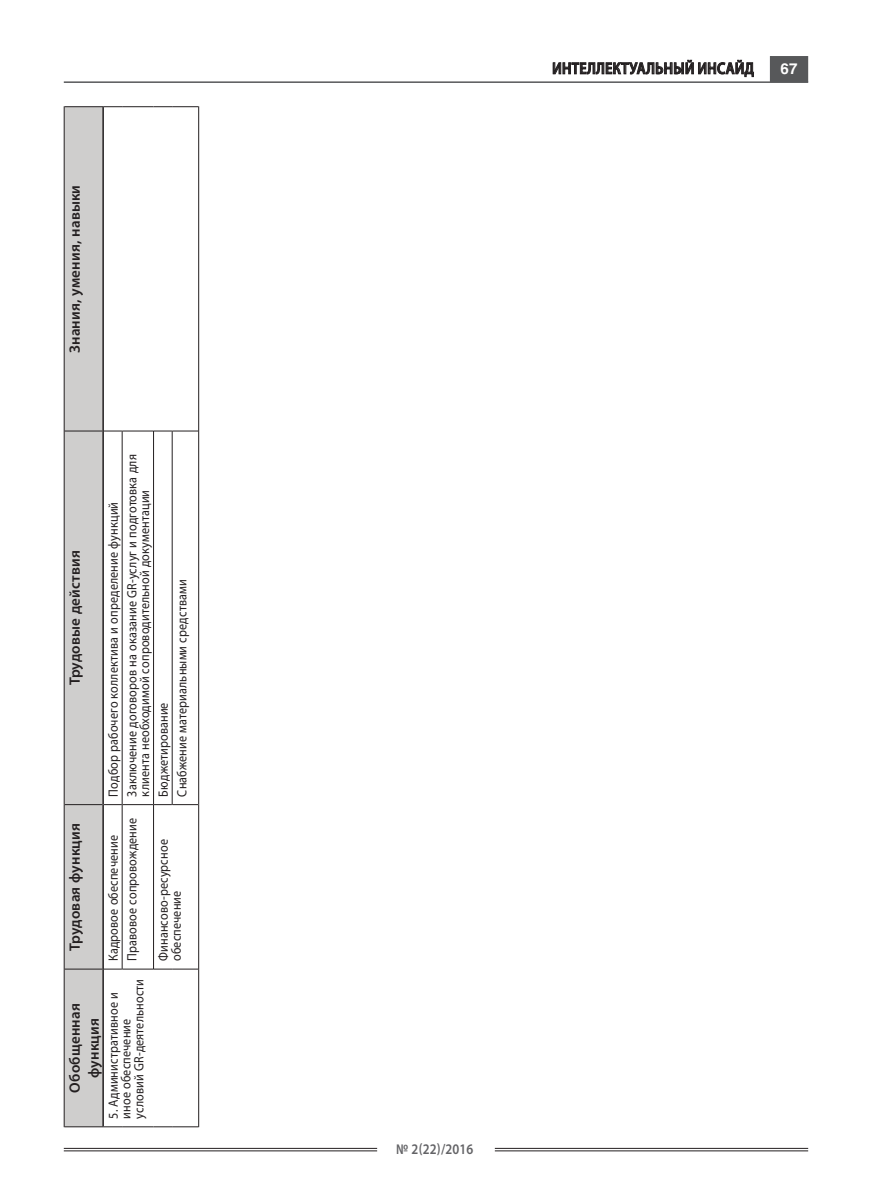
<style>
.page{position:relative;width:872px;height:1191px;background:#fff}
.page>*{position:absolute;margin:0;border:0;box-sizing:border-box;transform-origin:0 0}
.t1{font:600 16.5px "Myriad Pro";letter-spacing:.02em;color:#231f20;scale:.85 1}
.t2{font:600 15px/19.2px "Myriad Pro";letter-spacing:.01em;color:#231f20;text-align:center}
.t3{font:700 15px "Helios";color:#fff}
.t4{font:600 14.7px "Myriad Pro";letter-spacing:.01em;color:#636366;scale:.87 1}
.t5{font:13.5px/12.8px "Myriad Pro";letter-spacing:.01em;color:#231f20;scale:.9 1}
</style>
<div class="page">
<div style="left:770px;top:56px;width:38px;height:26px;background:#57585a"></div>
<hr style="left:64px;top:1150px;width:313px;height:1px;background:#231f20">
<hr style="left:64px;top:1148px;width:313px;height:1px;background:#231f20">
<hr style="left:495px;top:1150px;width:313px;height:1px;background:#231f20">
<hr style="left:495px;top:1148px;width:313px;height:1px;background:#231f20">
<hr style="left:64px;top:81px;width:744px;height:2px;background:#57585a">
<svg style="left:552px;top:60px;width:202px;height:17px"></svg>
<svg style="left:64px;top:106px;width:58px;height:1021px"></svg>
<hr style="left:122px;top:1126px;width:31px;height:1px;background:#231f20">
<hr style="left:122px;top:804px;width:1px;height:165px;background:#231f20">
<hr style="left:122px;top:968px;width:31px;height:1px;background:#231f20">
<hr style="left:122px;top:430px;width:1px;height:374px;background:#231f20">
<hr style="left:122px;top:804px;width:31px;height:1px;background:#231f20">
<hr style="left:122px;top:430px;width:31px;height:1px;background:#231f20">
<hr style="left:122px;top:106px;width:31px;height:1px;background:#231f20">
<hr style="left:153px;top:804px;width:1px;height:165px;background:#231f20">
<hr style="left:153px;top:430px;width:1px;height:374px;background:#231f20">
<svg style="left:153px;top:1126px;width:45px;height:1px"></svg>
<svg style="left:154px;top:968px;width:44px;height:1px"></svg>
<hr style="left:172px;top:430px;width:1px;height:375px;background:#231f20">
<svg style="left:154px;top:804px;width:44px;height:1px"></svg>
<svg style="left:154px;top:430px;width:44px;height:1px"></svg>
<svg style="left:153px;top:106px;width:45px;height:1px"></svg>
<hr style="left:198px;top:969px;width:1px;height:158px;background:#231f20">
<hr style="left:198px;top:804px;width:1px;height:165px;background:#231f20">
<hr style="left:198px;top:431px;width:1px;height:373px;background:#231f20">
<hr style="left:198px;top:106px;width:1px;height:325px;background:#231f20">
<hr style="left:102px;top:969px;width:2px;height:157px;background:#231f20">
<hr style="left:102px;top:804px;width:2px;height:165px;background:#231f20">
<hr style="left:102px;top:431px;width:2px;height:373px;background:#231f20">
<hr style="left:102px;top:107px;width:2px;height:324px;background:#231f20">
<p class="t2" style="left:65px;top:353px;width:170px;rotate:-90deg">Знания, умения, навыки</p>
<p class="t2" style="left:65px;top:685px;width:136px;rotate:-90deg">Трудовые действия</p>
<p class="t2" style="left:65px;top:950px;width:129px;rotate:-90deg">Трудовая функция</p>
<p class="t5" style="left:125px;top:796px;width:382px;rotate:-90deg">Заключение договоров на оказание GR-услуг и подготовка для клиента необходимой сопроводительной документации</p>
<p class="t5" style="left:107px;top:796px;width:329px;rotate:-90deg">Подбор рабочего коллектива и определение функций</p>
<p class="t5" style="left:154px;top:796px;width:242px;line-height:18.6px;rotate:-90deg">Бюджетирование<br>Снабжение материальными средствами</p>
<p class="t5" style="left:125px;top:961px;width:160px;rotate:-90deg">Правовое сопровождение</p>
<p class="t5" style="left:107px;top:961px;width:141px;rotate:-90deg">Кадровое обеспечение</p>
<p class="t5" style="left:157px;top:961px;width:137px;rotate:-90deg">Финансово-ресурсное обеспечение</p>
<p class="t5" style="left:107px;top:1118px;width:157px;rotate:-90deg">5. Административное и иное обеспечение условий GR-деятельности</p>
<p class="t2" style="left:65px;top:1092px;width:91px;rotate:-90deg">Обобщенная функция</p>
<p class="t1" style="left:552px;top:58px;width:239px">ИНТЕЛЛЕКТУАЛЬНЫЙ ИНСАЙД</p>
<p class="t3" style="left:780px;top:60px;width:18px">67</p>
<p class="t4" style="left:396px;top:1139px;width:90px">№ 2(22)/2016</p>
</div>
